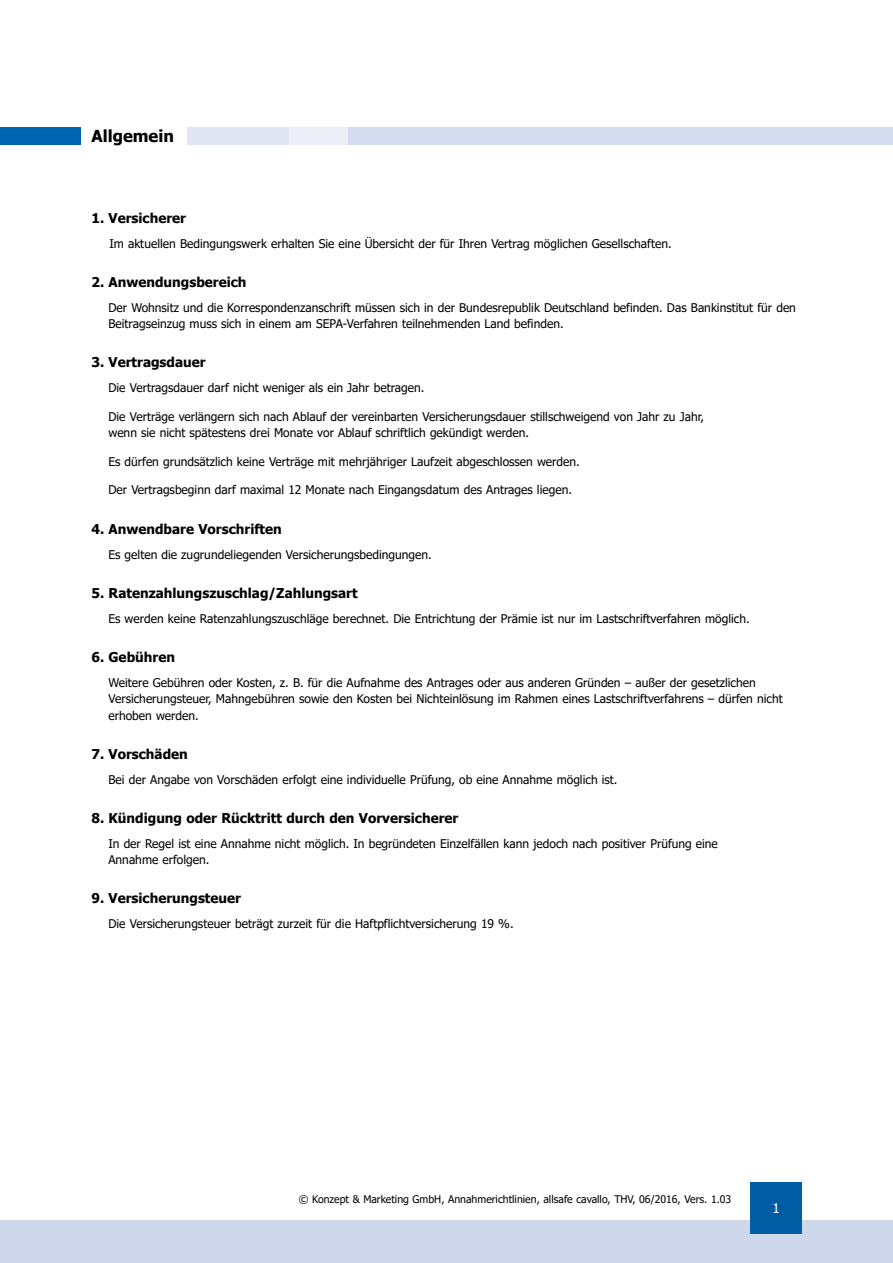
<style>
.page{position:relative;width:893px;height:1263px;background:#fff}
.page>*{position:absolute;margin:0;border:0;box-sizing:border-box;transform-origin:0 0}
.t1{font:700 16.5px "Tahoma";color:#000}
.t2{font:700 13.5px "Tahoma";color:#000}
.t3{font:13.5px "Tahoma";color:#fff}
.t4{font:12px/16.5px "Tahoma";color:#000}
.t5{font:10.5px "Tahoma";color:#000}
</style>
<div class="page">
<div style="left:0;top:1220px;width:893px;height:43px;background:#cfd7eb"></div>
<div style="left:750px;top:1182px;width:51px;height:51px;background:#005da4"></div>
<div style="left:187px;top:128px;width:706px;height:17px;background:#d4dcf0"></div>
<svg style="left:187px;top:128px;width:160px;height:17px;fill:#e0e6f4"></svg>
<div style="left:0;top:128px;width:81px;height:17px;background:#0066b3"></div>
<h1 class="t1" style="left:91px;top:125px;width:84px">Allgemein</h1>
<p class="t2" style="left:91px;top:209px;width:96px">1. Versicherer</p>
<p class="t4" style="left:109px;top:236px;width:564px">Im aktuellen Bedingungswerk erhalten Sie eine Übersicht der für Ihren Vertrag möglichen Gesellschaften.</p>
<p class="t2" style="left:91px;top:273px;width:157px">2. Anwendungsbereich</p>
<p class="t4" style="left:108px;top:300px;width:689px">Der Wohnsitz und die Korrespondenzanschrift müssen sich in der Bundesrepublik Deutschland befinden. Das Bankinstitut für den<br>Beitragseinzug muss sich in einem am SEPA-Verfahren teilnehmenden Land befinden.</p>
<p class="t2" style="left:91px;top:353px;width:116px">3. Vertragsdauer</p>
<p class="t4" style="left:108px;top:380px;width:317px">Die Vertragsdauer darf nicht weniger als ein Jahr betragen.</p>
<p class="t4" style="left:108px;top:409px;width:597px">Die Verträge verlängern sich nach Ablauf der vereinbarten Versicherungsdauer stillschweigend von Jahr zu Jahr, wenn sie nicht spätestens drei Monate vor Ablauf schriftlich gekündigt werden.</p>
<p class="t4" style="left:108px;top:454px;width:473px">Es dürfen grundsätzlich keine Verträge mit mehrjähriger Laufzeit abgeschlossen werden.</p>
<p class="t4" style="left:108px;top:482px;width:465px">Der Vertragsbeginn darf maximal 12 Monate nach Eingangsdatum des Antrages liegen.</p>
<p class="t2" style="left:91px;top:519px;width:192px">4. Anwendbare Vorschriften</p>
<p class="t4" style="left:108px;top:546px;width:325px">Es gelten die zugrundeliegenden Versicherungsbedingungen.</p>
<p class="t2" style="left:91px;top:583px;width:268px">5. Ratenzahlungszuschlag/Zahlungsart</p>
<p class="t4" style="left:108px;top:611px;width:643px">Es werden keine Ratenzahlungszuschläge berechnet. Die Entrichtung der Prämie ist nur im Lastschriftverfahren möglich.</p>
<p class="t2" style="left:91px;top:647px;width:85px">6. Gebühren</p>
<p class="t4" style="left:108px;top:675px;width:676px">Weitere Gebühren oder Kosten, z. B. für die Aufnahme des Antrages oder aus anderen Gründen – außer der gesetzlichen<br>Versicherungsteuer, Mahngebühren sowie den Kosten bei Nichteinlösung im Rahmen eines Lastschriftverfahrens – dürfen nicht erhoben werden.</p>
<p class="t2" style="left:91px;top:744px;width:98px">7. Vorschäden</p>
<p class="t4" style="left:108px;top:772px;width:511px">Bei der Angabe von Vorschäden erfolgt eine individuelle Prüfung, ob eine Annahme möglich ist.</p>
<p class="t2" style="left:91px;top:808px;width:369px">8. Kündigung oder Rücktritt durch den Vorversicherer</p>
<p class="t4" style="left:108px;top:836px;width:611px">In der Regel ist eine Annahme nicht möglich. In begründeten Einzelfällen kann jedoch nach positiver Prüfung eine<br>Annahme erfolgen.</p>
<p class="t2" style="left:91px;top:889px;width:151px">9. Versicherungsteuer</p>
<p class="t4" style="left:108px;top:916px;width:407px">Die Versicherungsteuer beträgt zurzeit für die Haftpflichtversicherung 19 %.</p>
<p class="t5" style="left:299px;top:1192px;width:434px">© Konzept &amp; Marketing GmbH, Annahmerichtlinien, allsafe cavallo, THV, 06/2016, Vers. 1.03</p>
<p class="t3" style="left:772px;top:1199px;width:9px">1</p>
</div>
